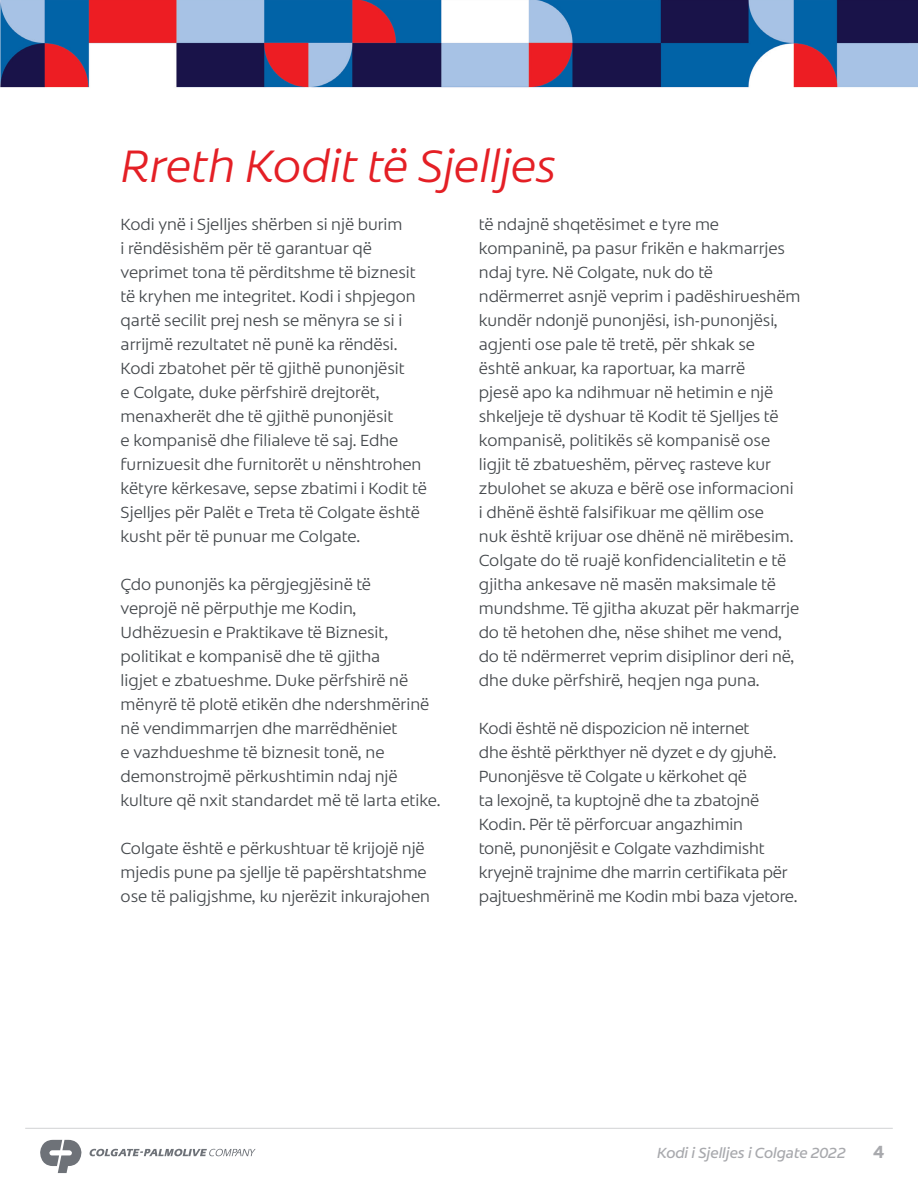
<style>
.page{position:relative;width:918px;height:1188px;background:#fff}
.page>*{position:absolute;margin:0;border:0;box-sizing:border-box;transform-origin:0 0}
.t1{font:italic 300 46.5px "Colgate Ready";color:#e41f25}
.t2{font:700 18px "Colgate Ready";color:#a8a9ad}
.t3{font:300 16.5px/24px "Colgate Ready";color:#44484c}
.t4{font:italic 15px "Colgate Ready";color:#a8a9ad}
</style>
<div class="page">
<hr style="left:25px;top:1128px;width:868px;height:1px;background:#d1d2d4">
<svg style="left:40px;top:1140px;width:42px;height:33px"></svg>
<svg style="left:89px;top:1149px;width:167px;height:7px"></svg>
<img style="left:0;top:0;width:918px;height:88px">
<p class="t1" style="left:121px;top:136px;width:437px">Rreth Kodit të Sjelljes</p>
<p class="t3" style="left:121px;top:212px;width:308px">Kodi ynë i Sjelljes shërben si një burim<br>i rëndësishëm për të garantuar që veprimet tona të përditshme të biznesit të kryhen me integritet. Kodi i shpjegon qartë secilit prej nesh se mënyra se si i arrijmë rezultatet në punë ka rëndësi.<br>Kodi zbatohet për të gjithë punonjësit<br>e Colgate, duke përfshirë drejtorët, menaxherët dhe të gjithë punonjësit<br>e kompanisë dhe filialeve të saj. Edhe furnizuesit dhe furnitorët u nënshtrohen këtyre kërkesave, sepse zbatimi i Kodit të Sjelljes për Palët e Treta të Colgate është kusht për të punuar me Colgate.</p>
<p class="t3" style="left:121px;top:572px;width:322px">Çdo punonjës ka përgjegjësinë të<br>veprojë në përputhje me Kodin, Udhëzuesin e Praktikave të Biznesit, politikat e kompanisë dhe të gjitha<br>ligjet e zbatueshme. Duke përfshirë në mënyrë të plotë etikën dhe ndershmërinë në vendimmarrjen dhe marrëdhëniet<br>e vazhdueshme të biznesit tonë, ne demonstrojmë përkushtimin ndaj një kulture që nxit standardet më të larta etike.</p>
<p class="t3" style="left:121px;top:836px;width:311px">Colgate është e përkushtuar të krijojë një mjedis pune pa sjellje të papërshtatshme ose të paligjshme, ku njerëzit inkurajohen</p>
<p class="t3" style="left:479px;top:212px;width:323px">të ndajnë shqetësimet e tyre me kompaninë, pa pasur frikën e hakmarrjes ndaj tyre. Në Colgate, nuk do të ndërmerret asnjë veprim i padëshirueshëm kundër ndonjë punonjësi, ish-punonjësi, agjenti ose pale të tretë, për shkak se<br>është ankuar, ka raportuar, ka marrë<br>pjesë apo ka ndihmuar në hetimin e një shkeljeje të dyshuar të Kodit të Sjelljes të kompanisë, politikës së kompanisë ose ligjit të zbatueshëm, përveç rasteve kur zbulohet se akuza e bërë ose informacioni i dhënë është falsifikuar me qëllim ose<br>nuk është krijuar ose dhënë në mirëbesim.<br>Colgate do të ruajë konfidencialitetin e të gjitha ankesave në masën maksimale të mundshme. Të gjitha akuzat për hakmarrje do të hetohen dhe, nëse shihet me vend, do të ndërmerret veprim disiplinor deri në, dhe duke përfshirë, heqjen nga puna.</p>
<p class="t3" style="left:479px;top:716px;width:320px">Kodi është në dispozicion në internet<br>dhe është përkthyer në dyzet e dy gjuhë.<br>Punonjësve të Colgate u kërkohet që<br>ta lexojnë, ta kuptojnë dhe ta zbatojnë Kodin. Për të përforcuar angazhimin<br>tonë, punonjësit e Colgate vazhdimisht kryejnë trajnime dhe marrin certifikata për pajtueshmërinë me Kodin mbi baza vjetore.</p>
<p class="t4" style="left:657px;top:1143px;width:190px">Kodi i Sjelljes i Colgate 2022</p>
<p class="t2" style="left:873px;top:1138px;width:13px">4</p>
</div>
